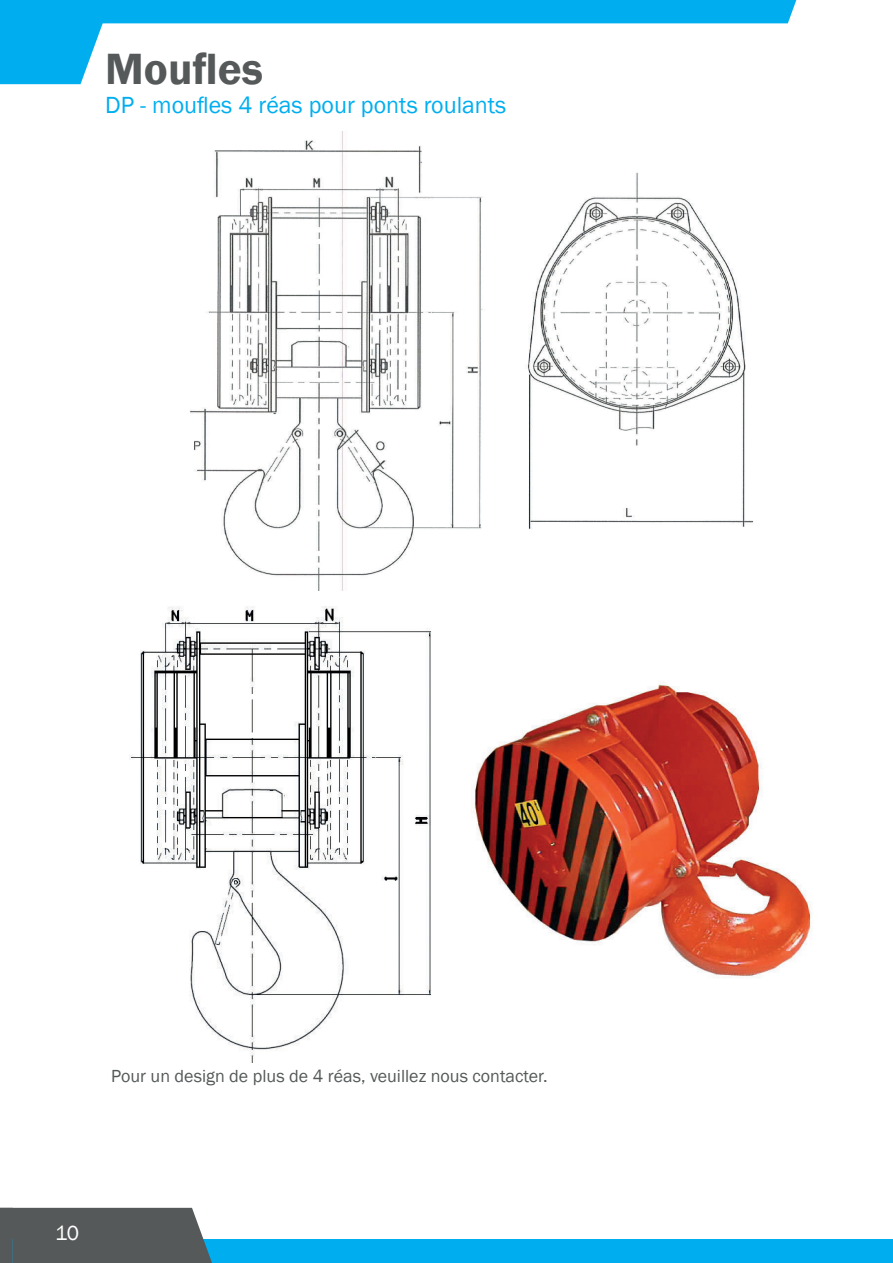
<style>
.page{position:relative;width:893px;height:1263px;background:#fff}
.page>*{position:absolute;margin:0;border:0;box-sizing:border-box;transform-origin:0 0}
.t1{font:600 45px "Franklin Gothic";color:#55595a}
.t2{font:24px "Franklin Gothic";color:#00aeef}
.t3{font:21px "Franklin Gothic";color:#fff}
.t4{font:18px "Franklin Gothic";color:#55595a}
</style>
<div class="page">
<svg style="left:0;top:0;width:796px;height:84px"></svg>
<img style="left:190px;top:132px;width:564px;height:459px">
<img style="left:129px;top:606px;width:302px;height:457px">
<img style="left:472px;top:682px;width:340px;height:296px">
<div style="left:0;top:1239px;width:893px;height:24px;background:#00aeef"></div>
<div style="left:13px;top:1208px;width:199px;height:55px;background:#55595a"></div>
<div style="left:0;top:1208px;width:13px;height:55px;background:#55595a"></div>
<h1 class="t1" style="left:105px;top:41px;width:159px">Moufles</h1>
<h2 class="t2" style="left:105px;top:90px;width:403px">DP - moufles 4 réas pour ponts roulants</h2>
<p class="t4" style="left:111px;top:1064px;width:438px">Pour un design de plus de 4 réas, veuillez nous contacter.</p>
<p class="t3" style="left:55px;top:1219px;width:26px">09</p>
<p class="t3" style="left:55px;top:1219px;width:25px">10</p>
</div>
